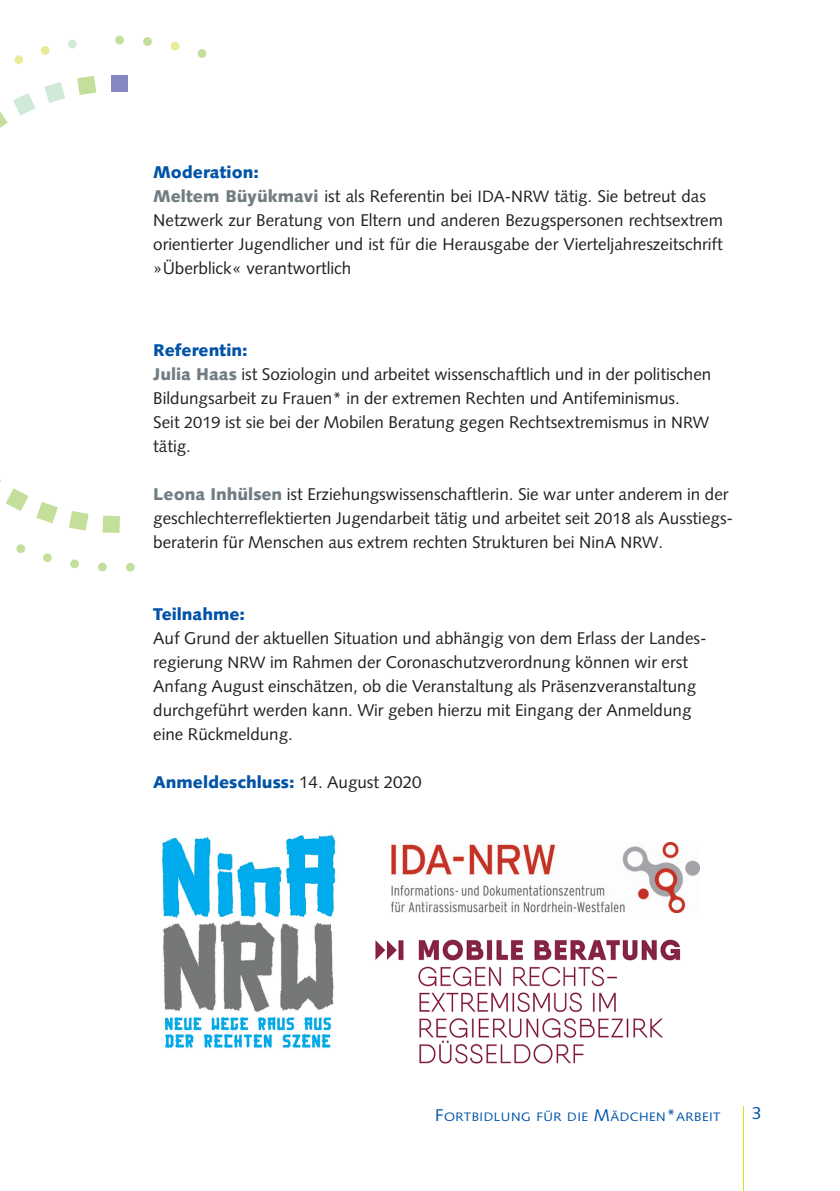
<style>
.page{position:relative;width:840px;height:1191px;background:#fff}
.page>*{position:absolute;margin:0;border:0;box-sizing:border-box;transform-origin:0 0}
.t1{font:17.4px "Syntax";color:#0154a6}
.t2{font:17px/24px "Syntax";color:#231f20}
.t3{font:900 17px "Syntax";color:#0154a6}
.t4{font:12.2px "Syntax";letter-spacing:.035em;color:#0154a6;scale:1.08 1}
.s1{font-weight:900;color:#0154a6}
.s2{font-weight:900;color:#727d83}
.s3{font-size:16.4px}
.s4{font-weight:400;color:#231f20}
.s5{font-size:17px}
</style>
<div class="page">
<img style="left:391px;top:842px;width:308px;height:70px">
<img style="left:162px;top:834px;width:174px;height:214px">
<hr style="left:742px;top:1106px;width:1px;height:85px;background:#d6df21">
<div style="left:111px;top:75px;width:17px;height:17px;background:#8587c1"></div>
<svg style="left:77px;top:76px;width:19px;height:19px"></svg>
<svg style="left:44px;top:82px;width:21px;height:21px"></svg>
<svg style="left:0;top:93px;width:36px;height:35px"></svg>
<svg style="left:0;top:480px;width:28px;height:31px"></svg>
<svg style="left:36px;top:502px;width:22px;height:21px"></svg>
<svg style="left:69px;top:511px;width:20px;height:19px"></svg>
<div style="left:102px;top:515px;width:18px;height:18px;background:#c4df9b"></div>
<svg style="left:197px;top:49px;width:9px;height:9px"></svg>
<svg style="left:170px;top:42px;width:9px;height:8px"></svg>
<svg style="left:143px;top:37px;width:9px;height:9px"></svg>
<svg style="left:115px;top:36px;width:9px;height:8px"></svg>
<svg style="left:68px;top:40px;width:9px;height:8px"></svg>
<svg style="left:41px;top:46px;width:9px;height:9px"></svg>
<svg style="left:14px;top:55px;width:9px;height:9px"></svg>
<svg style="left:16px;top:544px;width:9px;height:9px"></svg>
<svg style="left:43px;top:553px;width:9px;height:9px"></svg>
<svg style="left:70px;top:559px;width:9px;height:9px"></svg>
<svg style="left:98px;top:562px;width:9px;height:9px"></svg>
<svg style="left:126px;top:563px;width:9px;height:8px"></svg>
<img style="left:375px;top:939px;width:306px;height:125px">
<p class="t2" style="left:153px;top:162px;width:571px"><span class="s1">Moderation:<br></span><span class="s2">Meltem Büyükmavi</span> ist als Referentin bei <span class="s3">IDA-NRW</span> tätig. Sie betreut das Netzwerk zur Beratung von Eltern und anderen Bezugspersonen rechtsextrem orientierter Jugendlicher und ist für die Herausgabe der Vierteljahreszeitschrift »Überblick« verantwortlich</p>
<p class="t2" style="left:153px;top:340px;width:559px"><span class="s1">Referentin:<br></span><span class="s2">Julia Haas</span> ist Soziologin und arbeitet wissenschaftlich und in der politischen Bildungsarbeit zu Frauen* in der extremen Rechten und Antifeminismus.<br>Seit <span class="s3">2019</span> ist sie bei der Mobilen Beratung gegen Rechtsextremismus in <span class="s3">NRW </span>tätig.</p>
<p class="t2" style="left:153px;top:484px;width:581px"><span class="s2">Leona Inhülsen</span> ist Erziehungswissenschaftlerin. Sie war unter anderem in der geschlechterreflektierten Jugendarbeit tätig und arbeitet seit <span class="s3">2018</span> als Ausstiegs&shy;beraterin für Menschen aus extrem rechten Strukturen bei NinA <span class="s3">NRW</span>.</p>
<p class="t3" style="left:153px;top:607px;width:93px">Teilnahme:</p>
<p class="t2" style="left:153px;top:628px;width:554px">Auf Grund der aktuellen Situation und abhängig von dem Erlass der Landes&shy;regierung <span class="s3">NRW</span> im Rahmen der Coronaschutzverordnung können wir erst Anfang August einschätzen, ob die Veranstaltung als Präsenzveranstaltung durchgeführt werden kann. Wir geben hierzu mit Eingang der Anmeldung eine Rückmeldung.</p>
<p class="t3" style="left:153px;top:775px;width:270px">Anmeldeschluss: <span class="s4">14. August 2020</span></p>
<p class="t4" style="left:435px;top:1111px;width:266px"><span class="s5">F</span>ORTBIDLUNG FÜR DIE <span class="s5">M</span>ÄDCHEN<span class="s5">*</span>ARBEIT</p>
<p class="t1" style="left:751px;top:1106px;width:11px">3</p>
</div>
